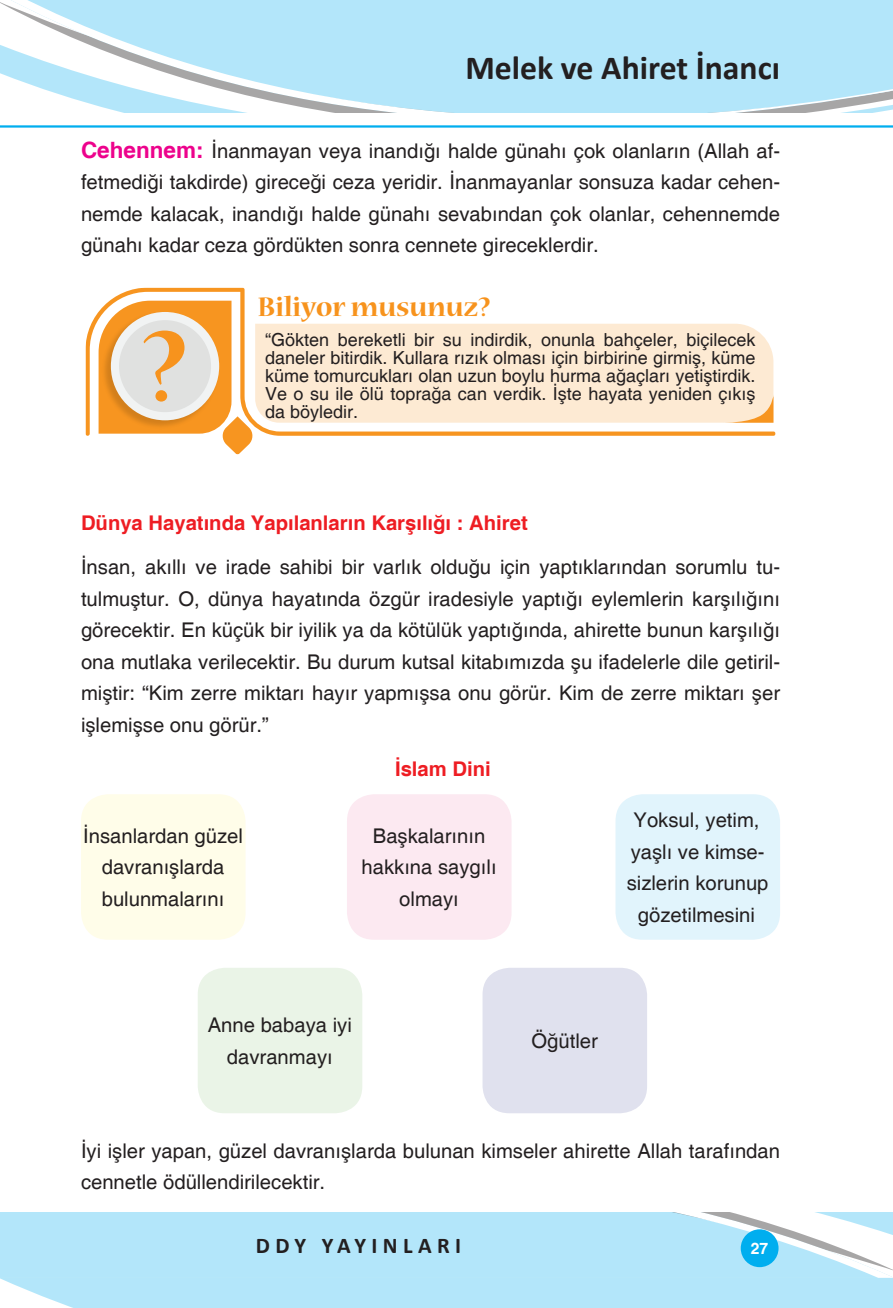
<style>
.page{position:relative;width:893px;height:1308px;background:#fff}
.page>*{position:absolute;margin:0;border:0;box-sizing:border-box;transform-origin:0 0}
.t1{font:700 112.5px "Nueva Std";color:#f7931d}
.t2{font:700 33.75px "Calibri";color:#231f20}
.t3{font:700 29.93px "Nueva Std";color:#f7931d}
.t4{font:700 22.5px "Calibri";letter-spacing:.24em;color:#231f20}
.t5{font:20.25px/31.5px "Helvetica";color:#231f20;text-align:center}
.t6{font:700 20.25px "Helvetica";color:#ee1d23}
.t7{font:18px/18px "Helvetica";color:#231f20;text-align:justify}
.t8{font:700 15.75px "Helvetica";color:#fff}
.s1{font-weight:700;font-size:22.5px;color:#ed028c}
</style>
<div class="page">
<svg style="left:0;top:1213px;width:893px;height:94px;background:#b5e6f9"></svg>
<svg style="left:0;top:0;width:893px;height:45px;background:#b8e6f9"></svg>
<svg style="left:0;top:45px;width:893px;height:67px;fill:#b3e6fa"></svg>
<hr style="left:0;top:125px;width:893px;height:3px;background:#00aeef">
<svg style="left:86px;top:287px;width:690px;height:149px;fill:#fdead3"></svg>
<svg style="left:723px;top:395px;width:50px;height:28px"></svg>
<svg style="left:99px;top:301px;width:155px;height:153px"></svg>
<div style="left:81px;top:794px;width:165px;height:145px;background:#fffde9;border-radius:27px"></div>
<div style="left:347px;top:794px;width:165px;height:145px;background:#fce9f1;border-radius:27px"></div>
<div style="left:615px;top:794px;width:165px;height:145px;background:#e1f4fc;border-radius:27px"></div>
<div style="left:198px;top:967px;width:164px;height:146px;background:#eaf4e7;border-radius:27px"></div>
<div style="left:482px;top:967px;width:165px;height:146px;background:#e0e1ee;border-radius:27px"></div>
<h2 class="t2" style="left:465px;top:44px;width:316px">Melek ve Ahiret İnancı</h2>
<p class="t5" style="left:81px;top:136px;width:701px;text-align:justify"><span class="s1">Cehennem:</span> İnanmayan veya inandığı halde günahı çok olanların (Allah af&shy;fetmediği takdirde) gireceği ceza yeridir. İnanmayanlar sonsuza kadar cehen&shy;nemde kalacak, inandığı halde günahı sevabından çok olanlar, cehennemde günahı kadar ceza gördükten sonra cennete gireceklerdir.</p>
<h3 class="t3" style="left:258px;top:293px;width:234px">Biliyor musunuz?</h3>
<h1 class="t1" style="left:142px;top:314px;width:47px">?</h1>
<p class="t7" style="left:265px;top:331px;width:492px">“Gökten bereketli bir su indirdik, onunla bahçeler, biçilecek daneler bitirdik. Kullara rızık olması için birbirine girmiş, küme küme tomurcukları olan uzun boylu hurma ağaçları yetiştirdik.<br>Ve o su ile ölü toprağa can verdik. İşte hayata yeniden çıkış da böyledir.</p>
<p class="t6" style="left:81px;top:510px;width:448px">Dünya Hayatında Yapılanların Karşılığı : Ahiret</p>
<p class="t5" style="left:81px;top:552px;width:701px;text-align:justify">İnsan, akıllı ve irade sahibi bir varlık olduğu için yaptıklarından sorumlu tu&shy;tulmuştur. O, dünya hayatında özgür iradesiyle yaptığı eylemlerin karşılığını görecektir. En küçük bir iyilik ya da kötülük yaptığında, ahirette bunun karşılığı ona mutlaka verilecektir. Bu durum kutsal kitabımızda şu ifadelerle dile getiril&shy;miştir: “Kim zerre miktarı hayır yapmışsa onu görür. Kim de zerre miktarı şer işlemişse onu görür.”</p>
<p class="t6" style="left:395px;top:756px;width:97px">İslam Dini</p>
<p class="t5" style="left:83px;top:820px;width:161px">İnsanlardan güzel davranışlarda bulunmalarını</p>
<p class="t5" style="left:362px;top:820px;width:137px">Başkalarının hakkına saygılı olmayı</p>
<p class="t5" style="left:627px;top:805px;width:143px">Yoksul, yetim, yaşlı ve kimse&shy;sizlerin korunup gözetilmesini</p>
<p class="t5" style="left:208px;top:1010px;width:146px">Anne babaya iyi davranmayı</p>
<p class="t5" style="left:531px;top:1025px;width:68px">Öğütler</p>
<p class="t5" style="left:81px;top:1135px;width:700px;text-align:left">İyi işler yapan, güzel davranışlarda bulunan kimseler ahirette Allah tarafından cennetle ödüllendirilecektir.</p>
<p class="t4" style="left:256px;top:1229px;width:207px">DDY YAYINLARI</p>
<p class="t8" style="left:751px;top:1238px;width:19px">27</p>
</div>
